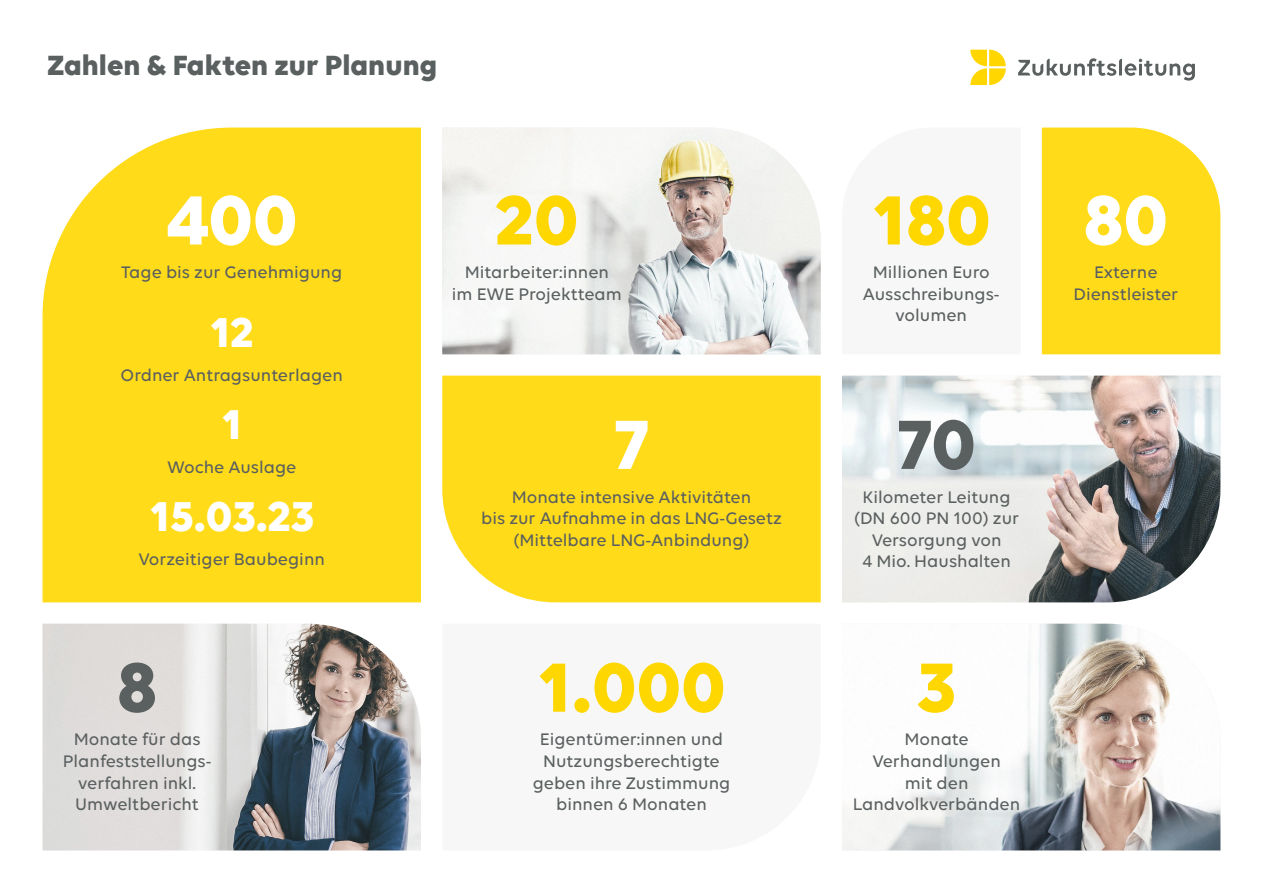
<style>
.page{position:relative;width:1263px;height:893px;background:#fff}
.page>*{position:absolute;margin:0;border:0;box-sizing:border-box;transform-origin:0 0}
.t1{font:700 75px "Volte";color:#ffd700}
.t2{font:700 75px "Volte";color:#fff}
.t3{font:700 75px "Volte";color:#5a5f5f}
.t4{font:700 45px "Volte";color:#fff}
.t5{font:700 30px "Volte";color:#5a5f5f}
.t6{font:500 18px/21.6px "Volte";color:#5a5f5f;text-align:center}
</style>
<div class="page">
<div style="left:43px;top:128px;width:378px;height:474px;background:#ffdb1a"></div>
<img style="left:43px;top:624px;width:378px;height:226px">
<img style="left:842px;top:624px;width:378px;height:226px">
<div style="left:442px;top:376px;width:379px;height:226px;background:#ffdb1a"></div>
<img style="left:842px;top:376px;width:378px;height:226px">
<img style="left:442px;top:128px;width:379px;height:226px">
<div style="left:1042px;top:128px;width:178px;height:226px;background:#ffdb1a"></div>
<svg style="left:970px;top:50px;width:36px;height:35px"></svg>
<svg style="left:1018px;top:58px;width:177px;height:23px"></svg>
<p class="t5" style="left:47px;top:47px;width:392px">Zahlen &amp; Fakten zur Planung</p>
<p class="t2" style="left:166px;top:175px;width:133px">400</p>
<p class="t6" style="left:121px;top:261px;width:223px">Tage bis zur Genehmigung</p>
<p class="t4" style="left:210px;top:305px;width:45px">12</p>
<p class="t6" style="left:121px;top:364px;width:224px">Ordner Antragsunterlagen</p>
<p class="t4" style="left:221px;top:397px;width:22px">1</p>
<p class="t6" style="left:167px;top:456px;width:131px">Woche Auslage</p>
<p class="t4" style="left:149px;top:489px;width:166px">15.03.23</p>
<p class="t6" style="left:139px;top:547px;width:188px">Vorzeitiger Baubeginn</p>
<p class="t3" style="left:117px;top:642px;width:41px">8</p>
<p class="t6" style="left:63px;top:728px;width:150px">Monate für das<br>Planfeststellungs&shy;verfahren inkl.<br>Umweltbericht</p>
<p class="t1" style="left:495px;top:175px;width:85px">20</p>
<p class="t6" style="left:452px;top:261px;width:171px">Mitarbeiter:innen<br>im EWE Projektteam</p>
<p class="t2" style="left:614px;top:399px;width:36px">7</p>
<p class="t6" style="left:481px;top:485px;width:302px">Monate intensive Aktivitäten<br>bis zur Aufnahme in das LNG-Gesetz (Mittelbare LNG-Anbindung)</p>
<p class="t1" style="left:537px;top:642px;width:190px">1.000</p>
<p class="t6" style="left:533px;top:728px;width:199px">Eigentümer:innen und<br>Nutzungsberechtigte geben ihre Zustimmung binnen 6 Monaten</p>
<p class="t1" style="left:872px;top:175px;width:120px">180</p>
<p class="t6" style="left:863px;top:261px;width:138px">Millionen Euro<br>Ausschreibungs&shy;volumen</p>
<p class="t3" style="left:897px;top:399px;width:80px">70</p>
<p class="t6" style="left:854px;top:485px;width:167px">Kilometer Leitung (DN 600 PN 100) zur<br>Versorgung von<br>4 Mio. Haushalten</p>
<p class="t1" style="left:917px;top:642px;width:40px">3</p>
<p class="t6" style="left:853px;top:728px;width:169px">Monate<br>Verhandlungen<br>mit den<br>Landvolkverbänden</p>
<p class="t2" style="left:1084px;top:175px;width:86px">80</p>
<p class="t6" style="left:1073px;top:261px;width:106px">Externe<br>Dienstleister</p>
</div>
